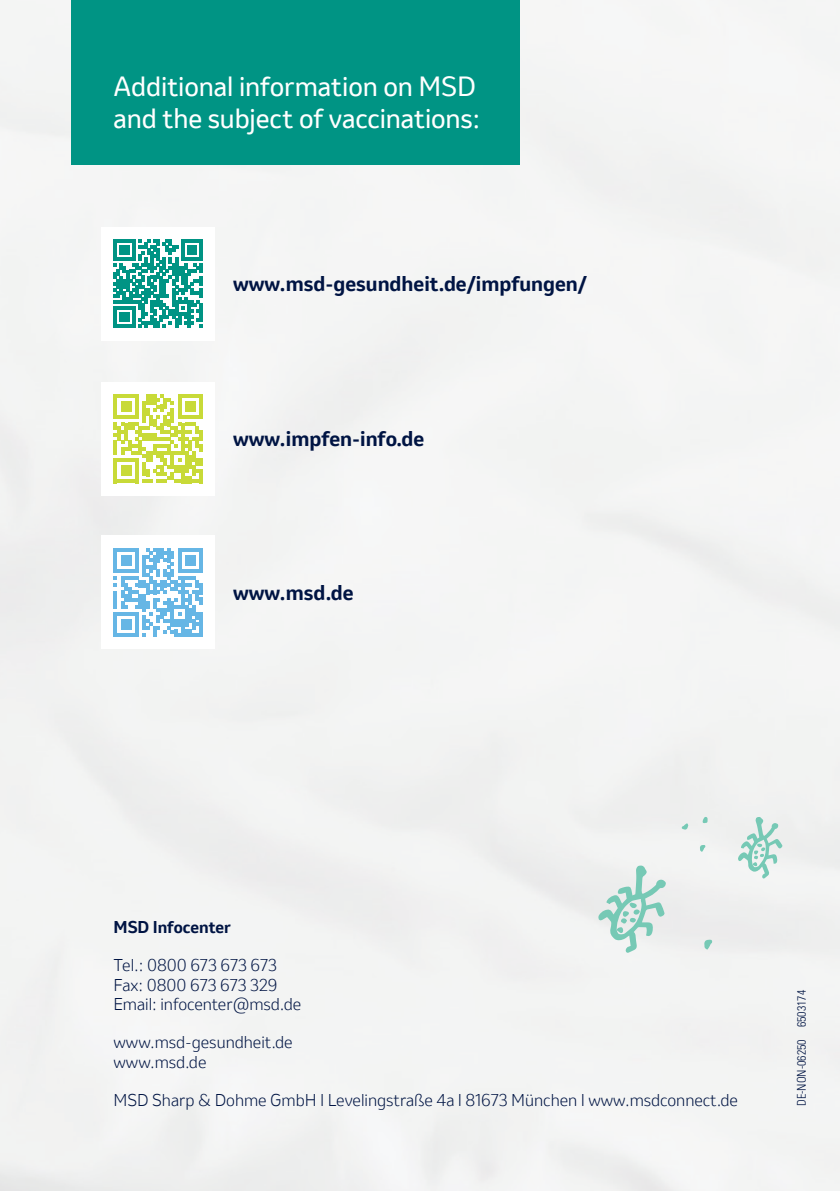
<style>
.page{position:relative;width:840px;height:1191px;background:#fff}
.page>*{position:absolute;margin:0;border:0;box-sizing:border-box;transform-origin:0 0}
.t1{font:26px/31.2px "Invention";letter-spacing:-.005em;color:#fff}
.t2{font:700 20px "Invention";color:#001443}
.t3{font:300 16px "Invention";color:#001443}
.t4{font:700 16px "Invention";color:#001443}
.t5{font:300 condensed 12px "Univers LT Std";color:#001443}
</style>
<div class="page">
<div style="left:0;top:0;width:839px;height:1191px;background:#f3f4f3"></div>
<div style="left:101px;top:227px;width:114px;height:113px;background:#fff"></div>
<svg style="left:114px;top:239px;width:88px;height:89px"></svg>
<div style="left:101px;top:382px;width:114px;height:113px;background:#fff"></div>
<svg style="left:114px;top:394px;width:88px;height:89px"></svg>
<div style="left:101px;top:535px;width:114px;height:114px;background:#fff"></div>
<svg style="left:114px;top:548px;width:88px;height:89px"></svg>
<svg style="left:598px;top:865px;width:67px;height:88px"></svg>
<svg style="left:737px;top:816px;width:45px;height:62px"></svg>
<svg style="left:681px;top:823px;width:7px;height:6px"></svg>
<svg style="left:701px;top:816px;width:6px;height:7px"></svg>
<svg style="left:699px;top:845px;width:6px;height:7px"></svg>
<svg style="left:704px;top:939px;width:8px;height:10px"></svg>
<div style="left:71px;top:0;width:448px;height:164px;background:#009484"></div>
<p class="t1" style="left:113px;top:71px;width:368px">Additional information on MSD and the subject of vaccinations:</p>
<p class="t2" style="left:233px;top:269px;width:355px">www.msd-gesundheit.de/impfungen/</p>
<p class="t2" style="left:233px;top:424px;width:193px">www.impfen-info.de</p>
<p class="t2" style="left:233px;top:578px;width:122px">www.msd.de</p>
<p class="t4" style="left:113px;top:915px;width:119px">MSD Infocenter</p>
<p class="t3" style="left:113px;top:954px;width:165px">Tel.: 0800 673 673 673</p>
<p class="t3" style="left:113px;top:973px;width:165px">Fax: 0800 673 673 329</p>
<p class="t3" style="left:113px;top:992px;width:189px">Email: infocenter@msd.de</p>
<p class="t3" style="left:113px;top:1031px;width:181px">www.msd-gesundheit.de</p>
<p class="t3" style="left:113px;top:1050px;width:94px">www.msd.de</p>
<p class="t3" style="left:113px;top:1088px;width:625px">MSD Sharp &amp; Dohme GmbH I Levelingstraße 4a I 81673 München I www.msdconnect.de</p>
<p class="t5" style="left:794px;top:1106px;width:117px;rotate:-90deg">DE-NON-06250 6503174</p>
</div>
